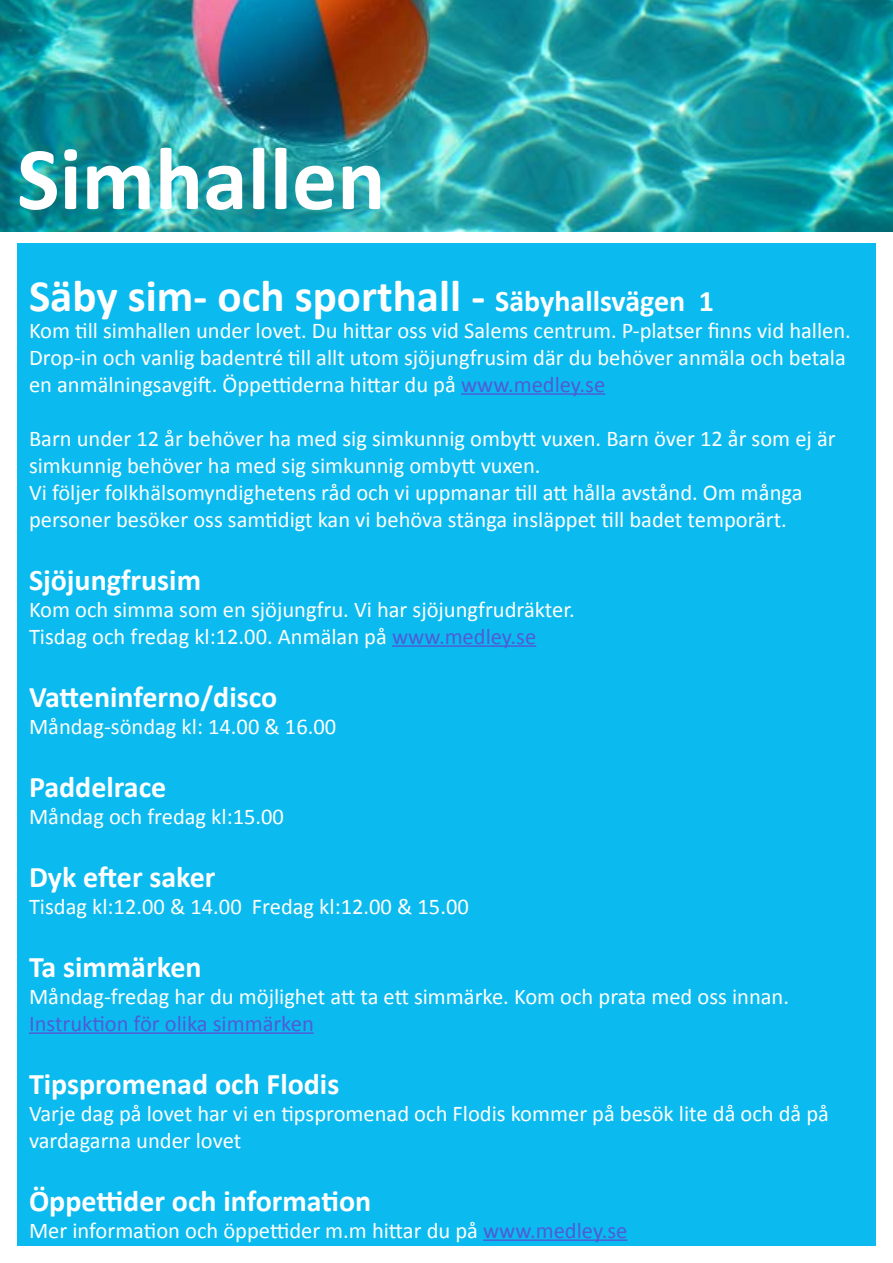
<style>
.page{position:relative;width:893px;height:1263px;background:#fff}
.page>*{position:absolute;margin:0;border:0;box-sizing:border-box;transform-origin:0 0}
.t1{font:700 90px "Calibri";color:#fff}
.t2{font:700 45px "Calibri";color:#fff}
.t3{font:700 30px "Calibri";color:#fff}
.t4{font:22.5px/27px "Calibri";color:#fff}
.t5{font:22.5px "Calibri";color:#4f5cd6}
.s1{font-size:30px}
.s2{color:#4f5cd6}
</style>
<div class="page">
<div style="left:17px;top:243px;width:859px;height:1003px;background:#0bbbef"></div>
<hr style="left:461px;top:393px;width:144px;height:2px;background:#4f5cd6">
<hr style="left:392px;top:645px;width:144px;height:2px;background:#4f5cd6">
<hr style="left:29px;top:1032px;width:285px;height:2px;background:#4f5cd6">
<hr style="left:483px;top:1239px;width:144px;height:2px;background:#4f5cd6">
<img style="left:0;top:0;width:893px;height:231px">
<h1 class="t1" style="left:17px;top:115px;width:370px">Simhallen</h1>
<h2 class="t2" style="left:29px;top:264px;width:687px">Säby sim- och sporthall - <span class="s1">Säbyhallsvägen 1</span></h2>
<p class="t4" style="left:29px;top:315px;width:823px">Kom till simhallen under lovet. Du hittar oss vid Salems centrum. P-platser finns vid hallen.<br>Drop-in och vanlig badentré till allt utom sjöjungfrusim där du behöver anmäla och betala en anmälningsavgift. Öppettiderna hittar du på <span class="s2">www.medley.se</span></p>
<p class="t4" style="left:29px;top:423px;width:808px">Barn under 12 år behöver ha med sig simkunnig ombytt vuxen. Barn över 12 år som ej är simkunnig behöver ha med sig simkunnig ombytt vuxen.<br>Vi följer folkhälsomyndighetens råd och vi uppmanar till att hålla avstånd. Om många personer besöker oss samtidigt kan vi behöva stänga insläppet till badet temporärt.</p>
<h3 class="t3" style="left:29px;top:558px;width:174px">Sjöjungfrusim</h3>
<p class="t4" style="left:29px;top:594px;width:547px">Kom och simma som en sjöjungfru. Vi har sjöjungfrudräkter.<br>Tisdag och fredag kl:12.00. Anmälan på <span class="s2">www.medley.se</span></p>
<h3 class="t3" style="left:29px;top:675px;width:250px">Vatteninferno/disco</h3>
<p class="t4" style="left:29px;top:711px;width:309px">Måndag-söndag kl: 14.00 &amp; 16.00</p>
<h3 class="t3" style="left:29px;top:765px;width:139px">Paddelrace</h3>
<p class="t4" style="left:29px;top:801px;width:257px">Måndag och fredag kl:15.00</p>
<h3 class="t3" style="left:29px;top:855px;width:188px">Dyk efter saker</h3>
<p class="t4" style="left:29px;top:891px;width:441px">Tisdag kl:12.00 &amp; 14.00 Fredag kl:12.00 &amp; 15.00</p>
<h3 class="t3" style="left:29px;top:945px;width:174px">Ta simmärken</h3>
<p class="t4" style="left:29px;top:981px;width:762px">Måndag-fredag har du möjlighet att ta ett simmärke. Kom och prata med oss innan.</p>
<p class="t5" style="left:29px;top:1009px;width:286px">Instruktion för olika simmärken</p>
<h3 class="t3" style="left:29px;top:1062px;width:312px">Tipspromenad och Flodis</h3>
<p class="t4" style="left:29px;top:1098px;width:802px">Varje dag på lovet har vi en tipspromenad och Flodis kommer på besök lite då och då på vardagarna under lovet</p>
<h3 class="t3" style="left:29px;top:1179px;width:344px">Öppettider och information</h3>
<p class="t4" style="left:29px;top:1215px;width:600px">Mer information och öppettider m.m hittar du på <span class="s2">www.medley.se</span></p>
</div>
